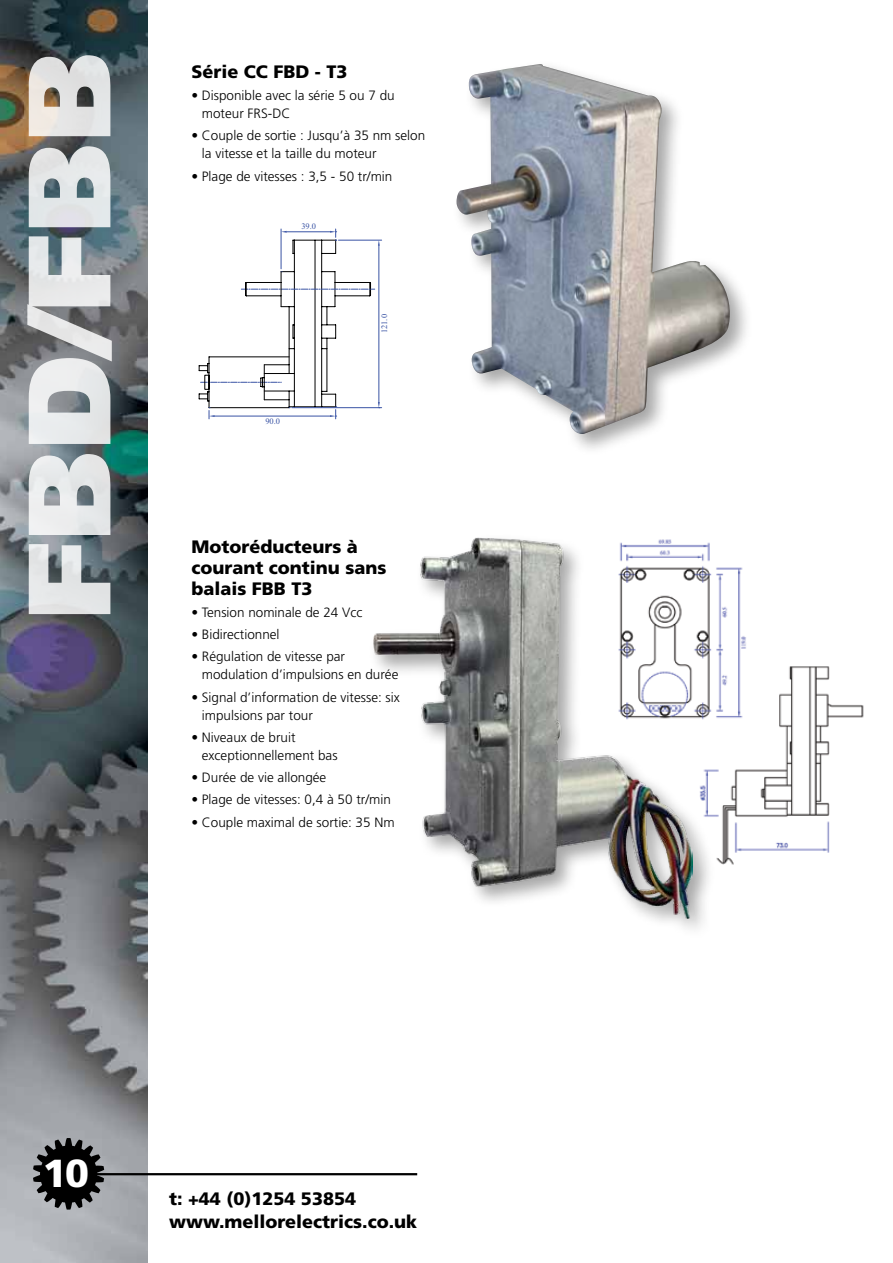
<style>
.page{position:relative;width:893px;height:1263px;background:#fff}
.page>*{position:absolute;margin:0;border:0;box-sizing:border-box;transform-origin:0 0}
.t1{font:900 117px "Frutiger";color:#fff}
.t2{font:900 39px "Frutiger";color:#fff}
.t3{font:900 18px/21px "Frutiger";color:#000}
.t4{font:300 13.5px/18px "Frutiger";color:#000}
.t5{font:8.4px "Times New Roman";color:#3953a4}
</style>
<div class="page">
<img style="left:0;top:0;width:148px;height:1263px">
<hr style="left:93px;top:1173px;width:324px;height:2px;background:#000">
<svg style="left:33px;top:1138px;width:71px;height:71px;background:#3b3c3e"></svg>
<hr style="left:338px;top:240px;width:44px;height:1px;background:#3953a4">
<hr style="left:292px;top:407px;width:90px;height:1px;background:#3953a4">
<svg style="left:199px;top:229px;width:181px;height:190px"></svg>
<div style="left:452px;top:60px;width:301px;height:396px;background:#000;opacity:.35"></div>
<img style="left:456px;top:64px;width:274px;height:370px">
<img style="left:715px;top:666px;width:149px;height:199px">
<img style="left:715px;top:567px;width:34px;height:161px">
<div style="left:369px;top:533px;width:346px;height:407px;background:#000;opacity:.35"></div>
<img style="left:373px;top:538px;width:319px;height:380px">
<h1 class="t1" style="left:-2px;top:619px;width:569px;rotate:-90deg">fbd/fbb</h1>
<h3 class="t3" style="left:191px;top:61px;width:158px">Série CC FBD - T3</h3>
<p class="t4" style="left:202px;top:86px;width:194px;text-indent:-11px">• Disponible avec la série 5 ou 7 du moteur FRS-DC</p>
<p class="t4" style="left:202px;top:127px;width:225px;text-indent:-11px">• Couple de sortie : Jusqu’à 35 nm selon la vitesse et la taille du moteur</p>
<p class="t4" style="left:191px;top:167px;width:203px">• Plage de vitesses : 3,5 - 50 tr/min</p>
<p class="t5" style="left:301px;top:221px;width:16px">39.0</p>
<p class="t5" style="left:380px;top:333px;width:20px;rotate:-90deg">121.0</p>
<p class="t5" style="left:265px;top:417px;width:16px">90.0</p>
<h3 class="t3" style="left:191px;top:536px;width:197px">Motoréducteurs à courant continu sans balais FBB T3</h3>
<p class="t4" style="left:191px;top:603px;width:173px">• Tension nominale de 24 Vcc</p>
<p class="t4" style="left:191px;top:625px;width:90px">• Bidirectionnel</p>
<p class="t4" style="left:202px;top:648px;width:198px;text-indent:-11px">• Régulation de vitesse par modulation d’impulsions en durée</p>
<p class="t4" style="left:202px;top:688px;width:200px;text-indent:-11px">• Signal d’information de vitesse: six impulsions par tour</p>
<p class="t4" style="left:202px;top:728px;width:137px;text-indent:-11px">• Niveaux de bruit exceptionnellement bas</p>
<p class="t4" style="left:191px;top:768px;width:137px">• Durée de vie allongée</p>
<p class="t4" style="left:191px;top:791px;width:201px">• Plage de vitesses: 0,4 à 50 tr/min</p>
<p class="t4" style="left:191px;top:813px;width:205px">• Couple maximal de sortie: 35 Nm</p>
<h2 class="t2" style="left:43px;top:1150px;width:48px">10</h2>
<h3 class="t3" style="left:169px;top:1187px;width:250px;line-height:22.6px">t: +44 (0)1254 53854 www.mellorelectrics.co.uk</h3>
</div>
